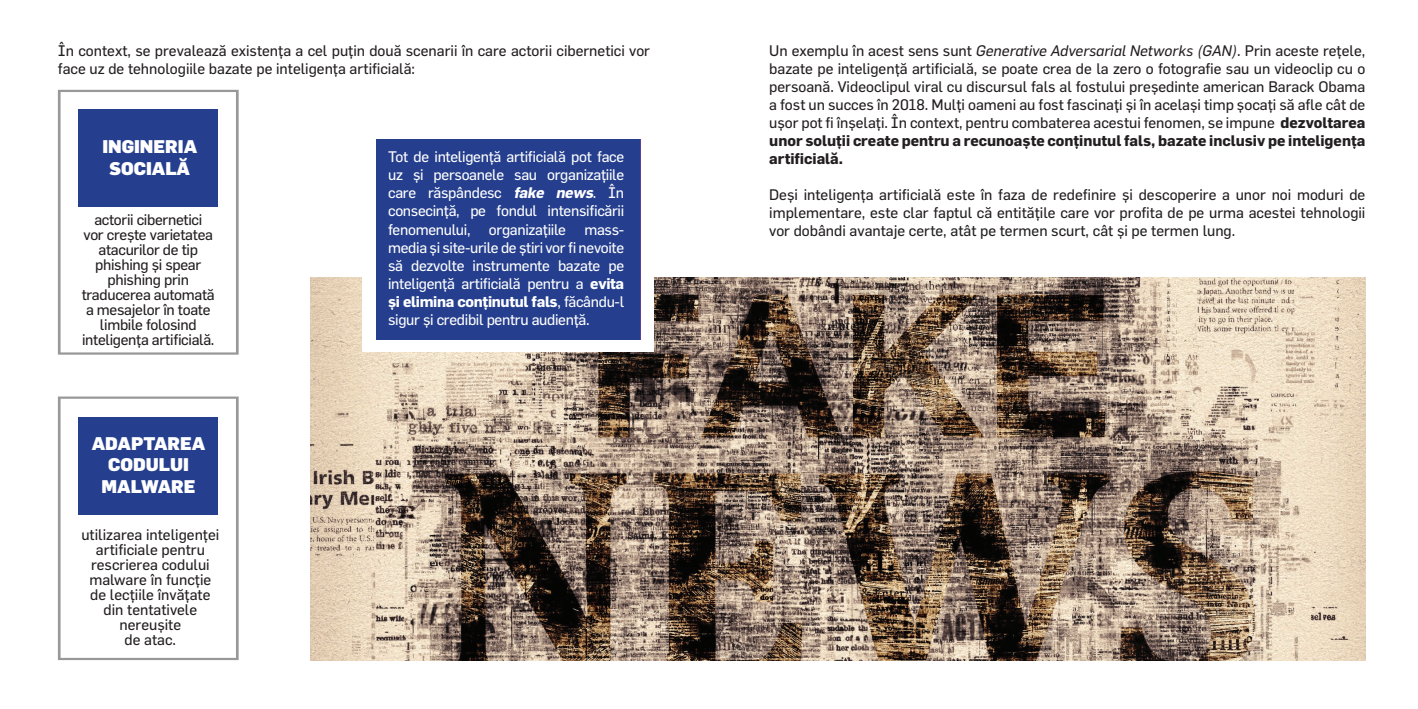
<style>
.page{position:relative;width:1418px;height:709px;background:#fff}
.page>*{position:absolute;margin:0;border:0;box-sizing:border-box;transform-origin:0 0}
.t1{font:900 18px "Flama";color:#fff}
.t2{font:15px/18px "Flama Basic";color:#231f20;text-align:justify}
.t3{font:15px/18px "Flama Basic";letter-spacing:-.02em;color:#fff;text-align:justify}
.t4{font:15px/15px "Flama Basic";letter-spacing:-.02em;color:#231f20;text-align:center}
.s1{font-style:italic}
.s2{font-family:"Flama";font-weight:700}
.s3{font-family:"Flama";font-weight:700;font-style:italic}
</style>
<div class="page">
<svg style="left:58px;top:90px;width:181px;height:265px"></svg>
<div style="left:78px;top:109px;width:140px;height:97px;background:#253f8e"></div>
<svg style="left:58px;top:396px;width:181px;height:264px"></svg>
<div style="left:78px;top:417px;width:140px;height:97px;background:#253f8e"></div>
<img style="left:310px;top:277px;width:1055px;height:383px">
<div style="left:362px;top:126px;width:291px;height:225px;background:#fff"></div>
<div style="left:376px;top:139px;width:263px;height:200px;background:#253f8e"></div>
<p class="t2" style="left:58px;top:41px;width:593px">În context, se prevalează existența a cel puțin două scenarii în care actorii cibernetici vor face uz de tehnologiile bazate pe inteligența artificială:</p>
<p class="t2" style="left:769px;top:41px;width:597px">Un exemplu în acest sens sunt <span class="s1">Generative Adversarial Networks (GAN)</span>. Prin aceste rețele, bazate pe inteligență artificială, se poate crea de la zero o fotografie sau un videoclip cu o persoană. Videoclipul viral cu discursul fals al fostului președinte american Barack Obama a fost un succes în 2018. Mulți oameni au fost fascinați și în același timp șocați să afle cât de ușor pot fi înșelați. În context, pentru combaterea acestui fenomen, se impune <span class="s2">dezvoltarea unor soluții create pentru a recunoaște conținutul fals, bazate inclusiv pe inteligența artificială.</span></p>
<p class="t2" style="left:769px;top:185px;width:597px">Deși inteligența artificială este în faza de redefinire și descoperire a unor noi moduri de implementare, este clar faptul că entitățile care vor profita de pe urma acestei tehnologii vor dobândi avantaje certe, atât pe termen scurt, cât și pe termen lung.</p>
<p class="t1" style="left:102px;top:135px;width:96px">INGINERIA</p>
<p class="t1" style="left:109px;top:157px;width:82px">SOCIALĂ</p>
<p class="t3" style="left:388px;top:148px;width:238px">Tot de inteligență artificială pot face uz și persoanele sau organizațiile care răspândesc <span class="s3">fake news</span>. În consecință, pe fondul intensificării fenomenului, organizațiile mass&shy;media și site-urile de știri vor fi nevoite să dezvolte instrumente bazate pe inteligență artificială pentru a <span class="s2">evita și elimina conținutul fals</span>, făcându-l sigur și credibil pentru audiență.</p>
<p class="t4" style="left:82px;top:212px;width:135px">actorii cibernetici<br>vor crește varietatea atacurilor de tip phishing și spear phishing prin traducerea automată a mesajelor în toate limbile folosind inteligența artificială.</p>
<p class="t1" style="left:92px;top:432px;width:115px">ADAPTAREA</p>
<p class="t1" style="left:108px;top:453px;width:82px">CODULUI</p>
<p class="t1" style="left:102px;top:475px;width:96px">MALWARE</p>
<p class="t2" style="left:81px;top:526px;width:139px;line-height:15px;text-align:center">utilizarea inteligenței artificiale pentru rescrierea codului malware în funcție de lecțiile învățate din tentativele nereușite</p>
<p class="t2" style="left:125px;top:630px;width:53px">de atac.</p>
</div>
